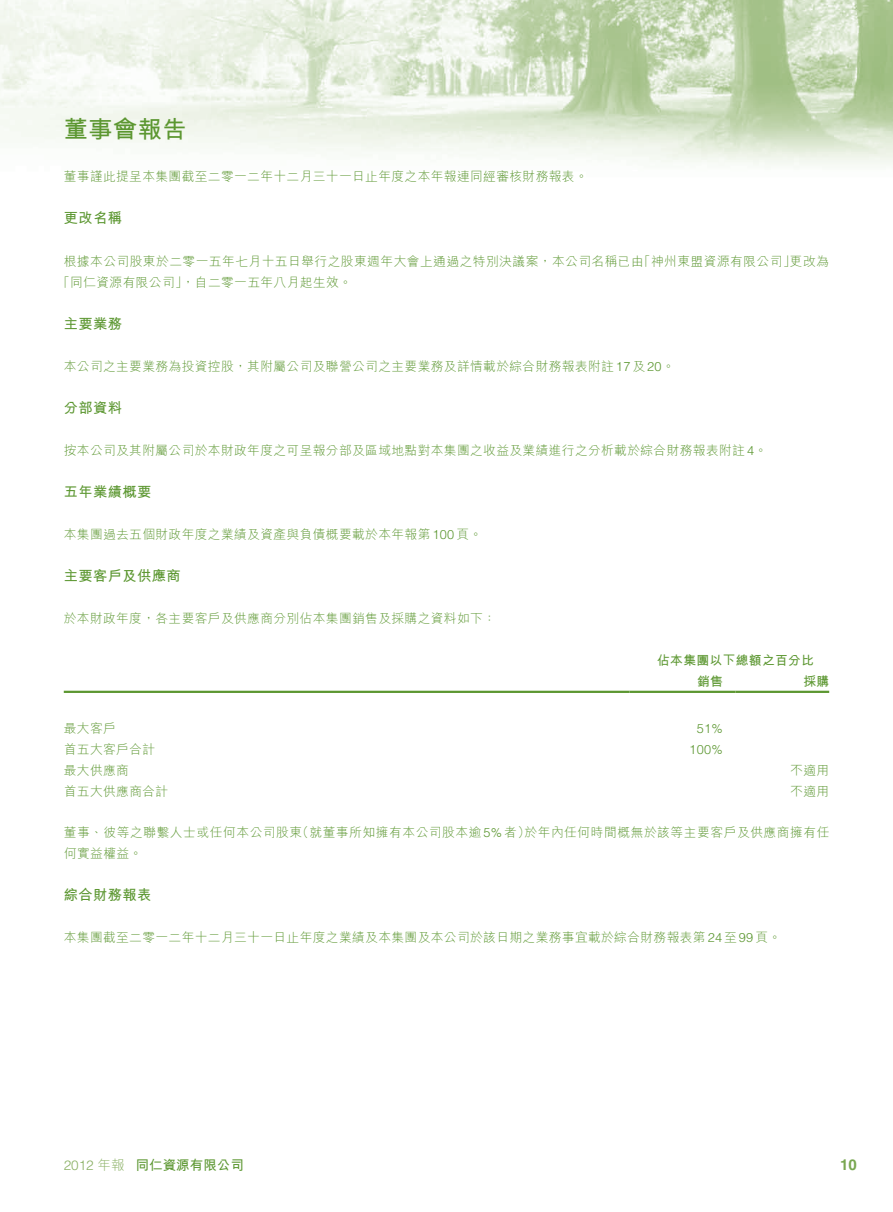
<style>
.page{position:relative;width:893px;height:1212px;background:#fff}
.page>*{position:absolute;margin:0;border:0;box-sizing:border-box;transform-origin:0 0}
.t1{font:700 24px "M Hei HK";letter-spacing:.03em;color:#5c9731}
.t2{font:700 15px "Helvetica";color:#79a751}
.t3{font:700 14.25px "M Hei HK";letter-spacing:.03em;color:#5c9731}
.t4{font:700 13.5px "M Hei HK";color:#5c9731}
.t5{font:300 13.5px "Helvetica";color:#88af62}
.t6{font:300 12.75px/21px "M Hei HK";letter-spacing:.03em;color:#5c9731}
.t7{font:700 12.75px/21px "M Hei HK";letter-spacing:.03em;color:#5c9731}
.t8{font:300 12.75px "Helvetica";color:#5c9731}
.s1{font-family:"Helvetica"}
.s2{font-family:"M Hei HK"}
</style>
<div class="page">
<img style="left:0;top:0;width:893px;height:693px">
<svg style="left:629px;top:687px;width:107px;height:4px"></svg>
<hr style="left:64px;top:691px;width:565px;height:2px;background:#5c9731">
<hr style="left:629px;top:691px;width:107px;height:2px;background:#5c9731">
<hr style="left:736px;top:691px;width:93px;height:2px;background:#5c9731">
<h1 class="t1" style="left:64px;top:112px;width:124px">董事會報告</h1>
<p class="t6" style="left:64px;top:166px;width:525px">董事謹此提呈本集團截至二零一二年十二月三十一日止年度之本年報連同經審核財務報表。</p>
<p class="t3" style="left:64px;top:208px;width:60px">更改名稱</p>
<p class="t6" style="left:57px;top:250px;width:588px;text-indent:7px">根據本公司股東於二零一五年七月十五日舉行之股東週年大會上通過之特別決議案，本公司名稱已由「同仁資源有限公司，」自二零一五年八月起生效。</p>
<p class="t3" style="left:64px;top:313px;width:60px">主要業務</p>
<p class="t6" style="left:64px;top:355px;width:612px">本公司之主要業務為投資控股，其附屬公司及聯營公司之主要業務及詳情載於綜合財務報表附註<span class="s1">17</span>及<span class="s1">20</span>。</p>
<p class="t3" style="left:64px;top:397px;width:60px">分部資料</p>
<p class="t6" style="left:64px;top:439px;width:705px">按本公司及其附屬公司於本財政年度之可呈報分部及區域地點對本集團之收益及業績進行之分析載於綜合財務報表附註 。<span class="s1">4</span></p>
<p class="t3" style="left:64px;top:481px;width:89px">五年業績概要</p>
<p class="t6" style="left:64px;top:523px;width:420px">本集團過去五個財政年度之業績及資產與負債概要載於本年報第<span class="s1">100</span>頁。</p>
<p class="t3" style="left:64px;top:565px;width:118px">主要客戶及供應商</p>
<p class="t6" style="left:64px;top:607px;width:434px">於本財政年度，各主要客戶及供應商分別佔本集團銷售及採購之資料如下：</p>
<p class="t7" style="left:803px;top:648px;width:27px;text-indent:-146px">佔本集團以下總額之百分比採購</p>
<p class="t6" style="left:638px;top:250px;width:159px">「神州東盟資源有限公司」</p>
<p class="t6" style="left:790px;top:250px;width:41px">更改為</p>
<p class="t7" style="left:697px;top:669px;width:27px">銷售</p>
<p class="t8" style="left:697px;top:721px;width:28px">51%</p>
<p class="t6" style="left:64px;top:718px;width:54px">最大客戶</p>
<p class="t6" style="left:64px;top:739px;width:93px">首五大客戶合計</p>
<p class="t8" style="left:689px;top:742px;width:35px">100%</p>
<p class="t6" style="left:64px;top:760px;width:67px">最大供應商</p>
<p class="t6" style="left:790px;top:760px;width:40px">不適用</p>
<p class="t6" style="left:64px;top:781px;width:106px">首五大供應商合計</p>
<p class="t6" style="left:790px;top:781px;width:40px">不適用</p>
<p class="t6" style="left:296px;top:821px;width:236px">（就董事所知擁有本公司股本逾<span class="s1">5%</span>者）</p>
<p class="t6" style="left:524px;top:821px;width:307px">於年內任何時間概無於該等主要客戶及供應商擁有任</p>
<p class="t6" style="left:64px;top:821px;width:240px">董事、彼等之聯繫人士或任何本公司股東何實益權益。</p>
<p class="t3" style="left:64px;top:884px;width:89px">綜合財務報表</p>
<p class="t6" style="left:64px;top:926px;width:719px">本集團截至二零一二年十二月三十一日止年度之業績及本集團及本公司於該日期之業務事宜載於綜合財務報表第<span class="s1">24</span>至<span class="s1">99</span>頁。</p>
<p class="t5" style="left:64px;top:1157px;width:62px">2012 <span class="s2">年報</span></p>
<p class="t4" style="left:136px;top:1155px;width:109px">同仁資源有限公司</p>
<p class="t2" style="left:840px;top:1155px;width:18px">10</p>
</div>
